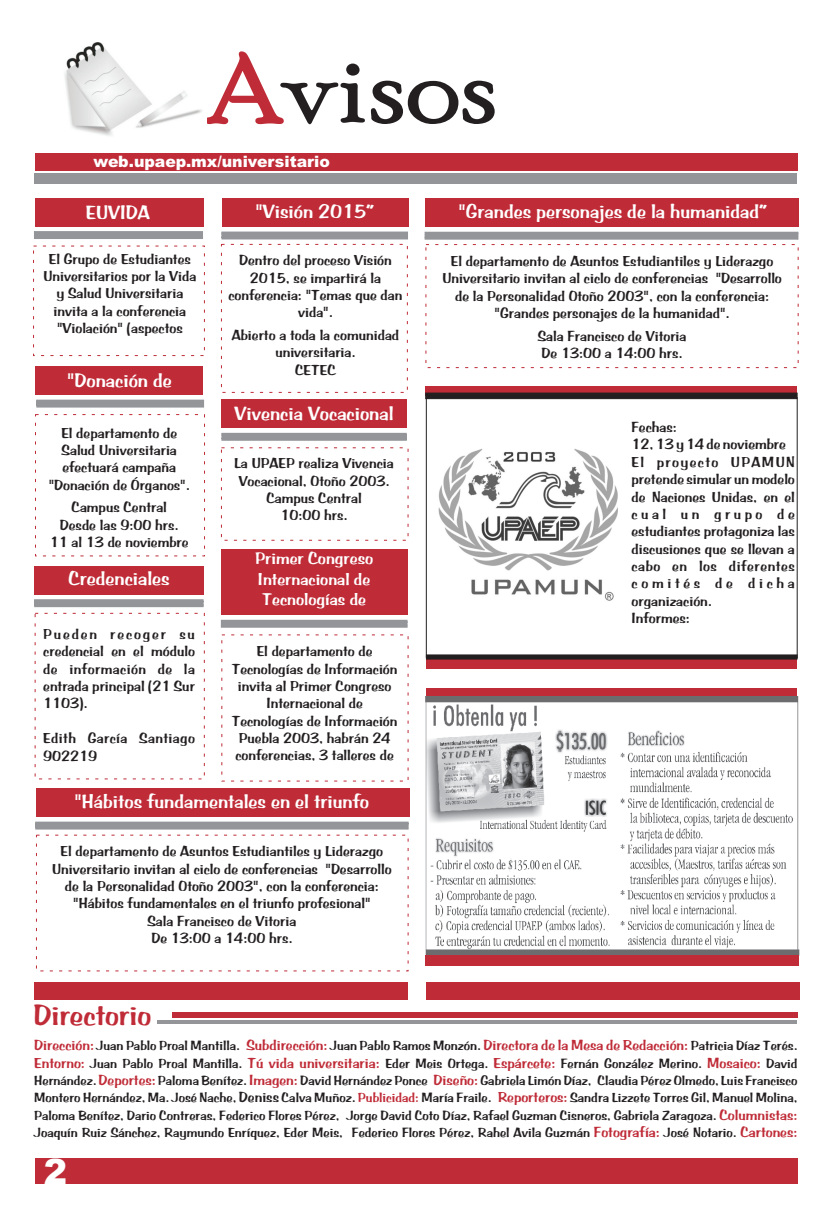
<style>
.page{position:relative;width:833px;height:1205px;background:#fff}
.page>*{position:absolute;margin:0;border:0;box-sizing:border-box;transform-origin:0 0}
.t1{font:900 35px "Arial";color:#fff}
.t2{font:30px "BRADDON";color:#bf2b37}
.t3{font:20px "BRADDON";color:#fff}
.t4{font:17.5px/20.2px "BRADDON";color:#fff}
.t5{font:900 15.75px "Arial";color:#fff}
.t6{font:15px/17.4px "BRADDON";color:#231f20;text-align:center}
.t7{font:15px/17.4px "BRADDON";letter-spacing:.025em;color:#231f20}
.t8{font:13.75px/17.4px "BRADDON";color:#231f20;text-align:justify}
.s1{font-size:15px;color:#bf2b37}
.s2{font-size:15px}
.s3{color:#bf2b37}
</style>
<div class="page">
<div style="left:35px;top:1158px;width:763px;height:26px;background:#bf2b37"></div>
<div style="left:35px;top:153px;width:762px;height:17px;background:#bf2b37"></div>
<div style="left:35px;top:173px;width:762px;height:10px;background:#939598"></div>
<div style="left:172px;top:1012px;width:626px;height:5px;background:#bf2b37"></div>
<hr style="left:157px;top:1020px;width:639px;height:3px;background:#939598">
<div style="left:35px;top:982px;width:373px;height:18px;background:#bf2b37"></div>
<svg style="left:207px;top:51px;width:288px;height:74px"></svg>
<div style="left:36px;top:788px;width:373px;height:29px;background:#bf2b37"></div>
<div style="left:35px;top:198px;width:168px;height:28px;background:#bf2b37"></div>
<div style="left:425px;top:198px;width:374px;height:29px;background:#bf2b37"></div>
<div style="left:36px;top:366px;width:167px;height:29px;background:#bf2b37"></div>
<div style="left:35px;top:566px;width:169px;height:28px;background:#bf2b37"></div>
<div style="left:221px;top:400px;width:186px;height:28px;background:#bf2b37"></div>
<div style="left:222px;top:198px;width:186px;height:29px;background:#bf2b37"></div>
<svg style="left:35px;top:821px;width:374px;height:8px;background:#9b9d9f"></svg>
<svg style="left:34px;top:231px;width:169px;height:8px"></svg>
<svg style="left:425px;top:232px;width:373px;height:8px;background:#97999c"></svg>
<svg style="left:36px;top:400px;width:168px;height:7px"></svg>
<svg style="left:34px;top:599px;width:170px;height:8px"></svg>
<svg style="left:221px;top:433px;width:186px;height:8px"></svg>
<svg style="left:221px;top:231px;width:187px;height:8px"></svg>
<img style="left:64px;top:42px;width:138px;height:94px">
<div style="left:221px;top:549px;width:187px;height:66px;background:#bf2b37"></div>
<svg style="left:221px;top:620px;width:186px;height:8px"></svg>
<svg style="left:426px;top:387px;width:371px;height:6px;background:#b32a35"></svg>
<div style="left:426px;top:655px;width:371px;height:14px;background:#bf2b37"></div>
<img style="left:426px;top:696px;width:373px;height:259px">
<div style="left:426px;top:688px;width:371px;height:8px;background:#bf2b37"></div>
<div style="left:426px;top:955px;width:373px;height:11px;background:#bf2b37"></div>
<img style="left:438px;top:448px;width:180px;height:153px">
<svg style="left:426px;top:655px;width:371px;height:4px"></svg>
<div style="left:425px;top:393px;width:372px;height:6px;background:#231f20"></div>
<div style="left:426px;top:982px;width:373px;height:18px;background:#bf2b37"></div>
<p class="t5" style="left:93px;top:156px;width:238px">web.upaep.mx/universitario</p>
<h3 class="t3" style="left:86px;top:201px;width:66px">EUVIDA</h3>
<h3 class="t3" style="left:255px;top:200px;width:120px">"Visión 2015”</h3>
<p class="t6" style="left:43px;top:250px;width:154px">El Grupo de Estudiantes<br>Universitarios por la Vida y Salud Universitaria invita a la conferencia "Violación" (aspectos</p>
<p class="t6" style="left:228px;top:252px;width:176px">Dentro del proceso Visión<br>2015, se impartirá la conferencia: "Temas que dan vida".</p>
<p class="t6" style="left:232px;top:327px;width:169px">Abierto a toda la comunidad universitaria.<br>CETEC</p>
<h3 class="t3" style="left:67px;top:368px;width:106px">"Donación de</h3>
<p class="t6" style="left:49px;top:424px;width:143px">El departamento de<br>Salud Universitaria efectuará campaña "Donación de Órganos".</p>
<p class="t6" style="left:50px;top:499px;width:140px">Campus Central<br>Desde las 9:00 hrs.<br>11 al 13 de noviembre</p>
<h3 class="t3" style="left:68px;top:567px;width:103px">Credenciales</h3>
<p class="t6" style="left:43px;top:626px;width:153px;text-align:justify">Pueden recoger su credencial en el módulo de información de la entrada principal (21 Sur 1103).</p>
<p class="t7" style="left:43px;top:730px;width:153px">Edith García Santiago<br>902219</p>
<h3 class="t3" style="left:234px;top:401px;width:161px">Vivencia Vocacional</h3>
<p class="t6" style="left:234px;top:455px;width:161px">La UPAEP realiza Vivencia<br>Vocacional, Otoño 2003.<br>Campus Central<br>10:00 hrs.</p>
<p class="t4" style="left:255px;top:549px;width:120px">Primer Congreso<br>Internacional de<br>Tecnologías de</p>
<p class="t6" style="left:232px;top:643px;width:167px">El departamento de<br>Tecnologías de Información invita al Primer Congreso<br>Internacional de<br>Tecnologías de Información<br>Puebla 2003, habrán 24 conferencias, 3 talleres de</p>
<h3 class="t3" style="left:75px;top:790px;width:296px">"Hábitos fundamentales en el triunfo</h3>
<p class="t6" style="left:52px;top:843px;width:341px">El departamento de Asuntos Estudiantiles y Liderazgo Universitario invitan al ciclo de conferencias "Desarrollo de la Personalidad Otoño 2003", con la conferencia: "Hábitos fundamentales en el triunfo profesional"<br>Sala Francisco de Vitoria<br>De 13:00 a 14:00 hrs.</p>
<h2 class="t2" style="left:33px;top:998px;width:119px">Directorio</h2>
<h3 class="t3" style="left:459px;top:200px;width:310px">"Grandes personajes de la humanidad”</h3>
<p class="t6" style="left:442px;top:253px;width:341px">El departamento de Asuntos Estudiantiles y Liderazgo Universitario invitan al ciclo de conferencias "Desarrollo de la Personalidad Otoño 2003", con la conferencia: "Grandes personajes de la humanidad".</p>
<p class="t6" style="left:538px;top:328px;width:150px;text-align:left">Sala Francisco de Vitoria<br>De 13:00 a 14:00 hrs.</p>
<p class="t6" style="left:631px;top:419px;width:165px;text-align:left">Fechas:<br>12, 13 y 14 de noviembre<br>El proyecto UPAMUN pretende simular un modelo de Naciones Unidas, en el cual un grupo de estudiantes protagoniza las discusiones que se llevan a cabo en los diferentes comités de dicha organización.<br>Informes:</p>
<p class="t8" style="left:34px;top:1037px;width:765px"><span class="s1">Dirección:</span> Juan Pablo Proal Mantilla. <span class="s1">Subdirección:</span> Juan Pablo Ramos Monzón. <span class="s1">Directora de la Mesa de Redacción:</span> Patricia Díaz Terés.<br><span class="s1">Entorno:</span> Juan Pablo Proal Mantilla. <span class="s1">Tú vida universitaria:</span> Eder Meis Ortega. <span class="s1">Espárcete:</span> Fernán González Merino. <span class="s1">Mosaico:</span> David Hernández. <span class="s1">Deportes:</span> Paloma Benítez. <span class="s1">Imagen:</span> David Hernández Ponce <span class="s1">Diseño:</span> Gabriela Limón Díaz, Claudia Pérez Olmedo, Luis Francisco Montero Hernández, Ma. José Nache, <span class="s2">Deniss</span> Calva Muñoz. <span class="s3">Publicidad:</span> María Fraile. <span class="s1">Reporteros:</span> Sandra Lizzete Torres Gil, Manuel Molina, Paloma Benítez, Dario Contreras, Federico Flores Pérez, Jorge David Coto Díaz, Rafael Guzman Cisneros, Gabriela Zaragoza. <span class="s1">Columnistas:<br></span>Joaquín Ruiz Sánchez, Raymundo Enríquez, Eder Meis, Federico Flores Pérez, Rahel Avila Guzmán <span class="s1">Fotografía:</span> José Notario. <span class="s1">Cartones:</span></p>
<h1 class="t1" style="left:44px;top:1159px;width:25px">2</h1>
</div>
